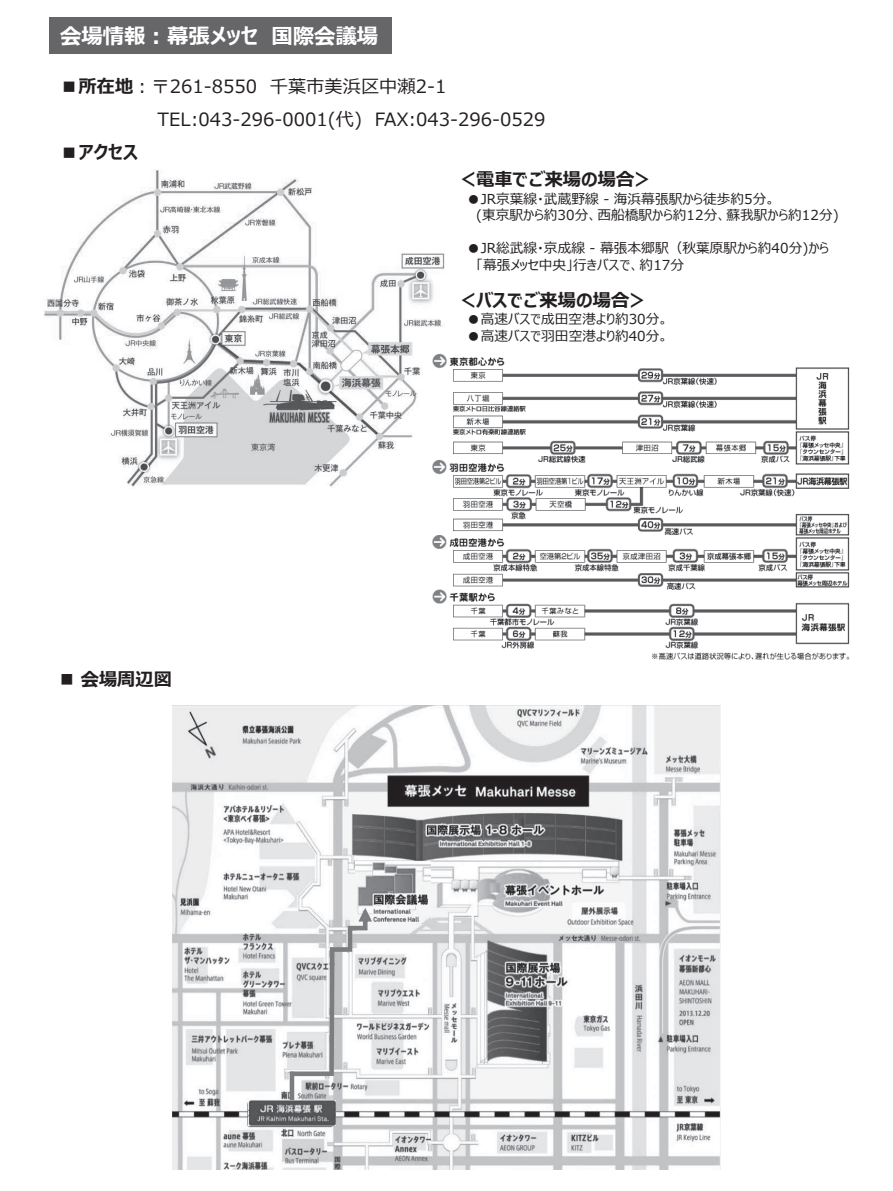
<style>
.page{position:relative;width:893px;height:1191px;background:#fff}
.page>*{position:absolute;margin:0;border:0;box-sizing:border-box;transform-origin:0 0}
.t1{font:700 21.45px "Meiryo UI";color:#fff}
.t2{font:18.3px/32.8px "Meiryo UI";color:#231f20}
.t3{font:700 18.3px "Meiryo UI";color:#231f20}
.t4{font:13.65px/16.5px "Meiryo UI";color:#231f20}
.s1{font-weight:700}
</style>
<div class="page">
<img style="left:173px;top:705px;width:548px;height:464px">
<img style="left:44px;top:170px;width:401px;height:318px">
<img style="left:430px;top:351px;width:420px;height:309px">
<img style="left:355px;top:862px;width:75px;height:61px">
<img style="left:249px;top:1100px;width:86px;height:26px">
<hr style="left:290px;top:1071px;width:4px;height:29px;background:#7b7d80">
<svg style="left:348px;top:908px;width:24px;height:40px"></svg>
<svg style="left:327px;top:943px;width:10px;height:137px"></svg>
<div style="left:290px;top:1071px;width:40px;height:5px;background:#7b7d80"></div>
<div style="left:49px;top:18px;width:343px;height:36px;background:#666669"></div>
<svg style="left:330px;top:947px;width:22px;height:4px"></svg>
<h1 class="t1" style="left:60px;top:21px;width:320px">会場情報：幕張メッセ 国際会議場</h1>
<h2 class="t2" style="left:157px;top:71px;width:389px;text-indent:-97px"><span class="s1">■所在地</span>：〒261-8550 千葉市美浜区中瀬2-1<br>TEL:043-296-0001(代) FAX:043-296-0529</h2>
<h2 class="t3" style="left:60px;top:140px;width:79px">■アクセス</h2>
<h2 class="t3" style="left:60px;top:666px;width:113px">◼ 会場周辺図</h2>
<h2 class="t3" style="left:458px;top:167px;width:196px">＜電車でご来場の場合＞</h2>
<p class="t4" style="left:476px;top:191px;width:364px;text-indent:-9px">●JR京葉線・武蔵野線 - 海浜幕張駅から徒歩約5分。<br>(東京駅から約30分、西船橋駅から約12分、蘇我駅から約12分)</p>
<p class="t4" style="left:476px;top:241px;width:354px;text-indent:-9px">●JR総武線・京成線 - 幕張本郷駅（秋葉原駅から約40分)から「幕張メッセ中央」行きバスで、約17分</p>
<h2 class="t3" style="left:458px;top:287px;width:191px">＜バスでご来場の場合＞</h2>
<p class="t4" style="left:467px;top:312px;width:203px">●高速バスで成田空港より約30分。</p>
<p class="t4" style="left:467px;top:328px;width:203px">●高速バスで羽田空港より約40分。</p>
</div>
